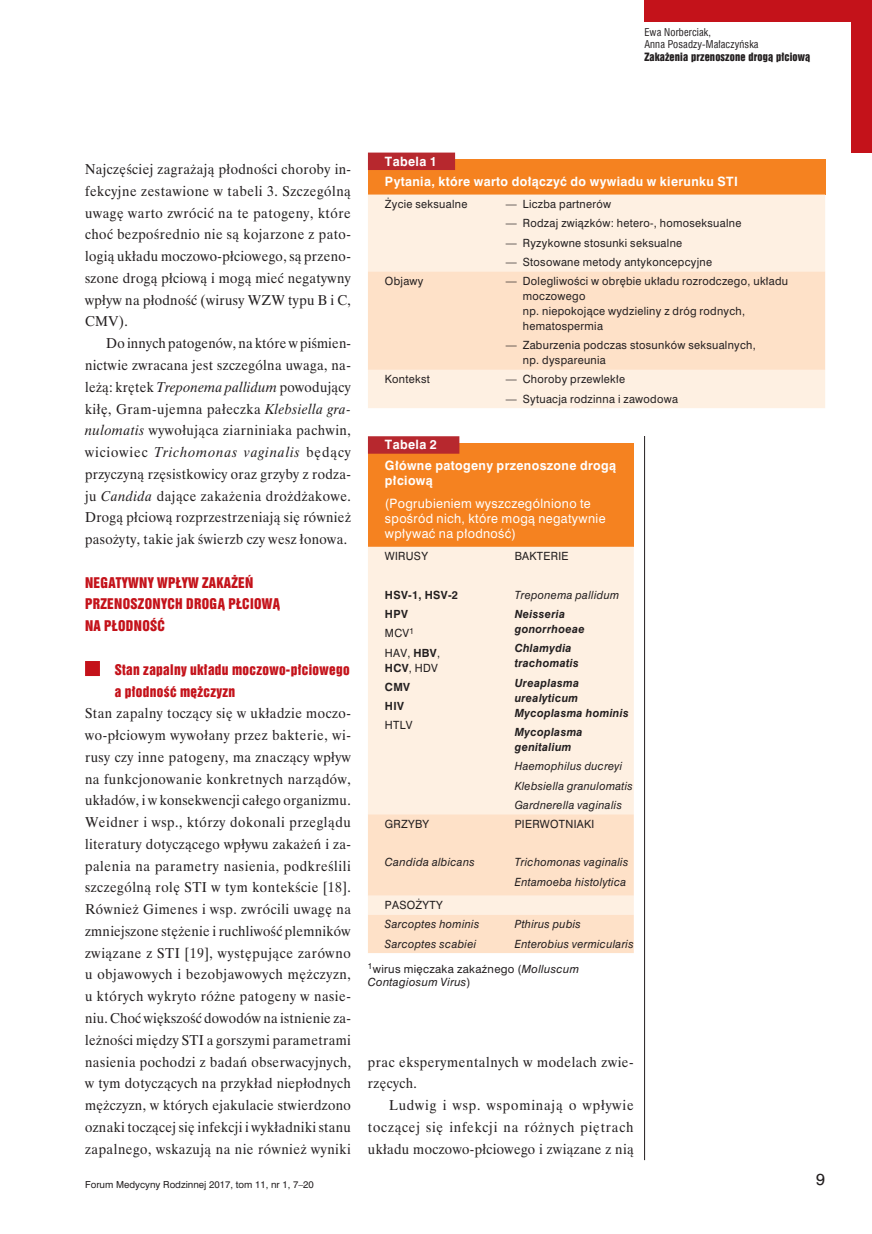
<style>
.page{position:relative;width:872px;height:1234px;background:#fff}
.page>*{position:absolute;margin:0;border:0;box-sizing:border-box;transform-origin:0 0}
.t1{font:15px "Swis 721 PL";color:#231f20}
._070_-_Tekst_-_pierw{font:14.25px/21.8px "Time Ibis EE";letter-spacing:.04em;color:#231f20;text-align:justify;scale:.95 1}
._072_-_Tekst_-_nastę{font:14.25px/21.8px "Time Ibis EE";letter-spacing:.025em;color:#231f20;text-align:justify;scale:.95 1}
._081_-_Śródtytuł_1{font:13.5px/21.8px "Swis 921 EU";letter-spacing:.025em;color:#c4121a}
._082_-_Śródtytuł_2{font:13.5px/21.8px "Swis 921 EU";letter-spacing:.025em;color:#c4121a}
.T1_-_Tabela_-_tytuł{font:700 12px/15px "Swis 721 PL";letter-spacing:.03em;color:#fff}
.T1_-_Tabela_-_tytuł-2{font:12px/15px "Swis 721 PL";letter-spacing:.03em;color:#fff}
.T1_-_Tabela_-_tytul{font:700 12px "Swis 721 PL";letter-spacing:.03em;color:#fff}
.T3_-_Tabela_-_tekst{font:10.5px/15px "Swis 721 PL";letter-spacing:.03em;color:#231f20}
.T3_-_Tabela_-_tekst-2{font:italic 10.5px "Swis 721 PL";letter-spacing:.03em;color:#231f20}
.T3_-_Tabela_-_tekst-3{font:italic 700 10.5px/15px "Swis 721 PL";letter-spacing:.03em;color:#231f20}
.R_-_Rycina_-_podpis{font:italic 10.5px/12.9px "Swis 721 PL";letter-spacing:.03em;color:#231f20}
.t2{font:10.5px/12.8px "Swis 721 Cn EU";letter-spacing:.01em;color:#231f20}
.t3{font:10.5px "Swis 921 EU";letter-spacing:.01em;color:#231f20}
.T3_-_Tabela_-_tekst-4{font:700 10.5px "Swis 721 PL";letter-spacing:.03em;color:#231f20}
.t4{font:9px "Swis 721 PL";color:#231f20}
.s1{font-style:italic}
.s2{font-weight:700}
.s3{font-style:normal}
</style>
<div class="page">
<hr style="left:644px;top:153px;width:1px;height:1006px;background:#231f20">
<div style="left:644px;top:0;width:228px;height:21px;background:#c4121a"></div>
<div style="left:850px;top:0;width:22px;height:153px;background:#c4121a"></div>
<div style="left:85px;top:661px;width:15px;height:15px;background:#c4121a"></div>
<div style="left:368px;top:443px;width:266px;height:103px;background:#f58220"></div>
<div style="left:368px;top:546px;width:266px;height:268px;background:#fef0e2"></div>
<svg style="left:368px;top:814px;width:266px;height:138px;background:#fee3cb"></svg>
<div style="left:368px;top:436px;width:91px;height:17px;background:#b7282e"></div>
<div style="left:368px;top:124px;width:457px;height:311px;background:#fff"></div>
<div style="left:368px;top:159px;width:457px;height:35px;background:#f58220"></div>
<div style="left:368px;top:194px;width:457px;height:214px;background:#fef0e2"></div>
<div style="left:368px;top:271px;width:457px;height:99px;background:#fee1c8"></div>
<div style="left:368px;top:152px;width:87px;height:18px;background:#b7282e"></div>
<p class="t2" style="left:644px;top:25px;width:116px">Ewa Norberciak,<br>Anna Posadzy-Małaczyńska</p>
<p class="t3" style="left:644px;top:50px;width:167px">Zakażenia przenoszone drogą płciową</p>
<p class="_070_-_Tekst_-_pierw" style="left:85px;top:158px;width:281px">Najczęściej zagrażają płodności choroby in&shy;fekcyjne zestawione w tabeli 3. Szczególną uwagę warto zwrócić na te patogeny, które choć bezpośrednio nie są kojarzone z pato&shy;logią układu moczowo-płciowego, są przeno&shy;szone drogą płciową i mogą mieć negatywny wpływ na płodność (wirusy WZW typu B i C, CMV).</p>
<p class="_072_-_Tekst_-_nastę" style="left:85px;top:332px;width:281px;text-indent:21px">Do innych patogenów, na które w piśmien&shy;nictwie zwracana jest szczególna uwaga, na&shy;leżą: krętek <span class="s1">Treponema pallidum</span> powodujący kiłę, Gram-ujemna pałeczka <span class="s1">Klebsiella gra&shy;nulomatis</span> wywołująca ziarniniaka pachwin, wiciowiec <span class="s1">Trichomonas vaginalis</span> będący przyczyną rzęsistkowicy oraz grzyby z rodza&shy;ju <span class="s1">Candida</span> dające zakażenia drożdżakowe.<br>Drogą płciową rozprzestrzeniają się również pasożyty, takie jak świerzb czy wesz łonowa.</p>
<p class="_081_-_Śródtytuł_1" style="left:85px;top:572px;width:196px">NEGATYWNY WPŁYW ZAKAŻEŃ<br>PRZENOSZONYCH DROGĄ PŁCIOWĄ<br>NA PŁODNOŚĆ</p>
<p class="_082_-_Śródtytuł_2" style="left:115px;top:659px;width:236px">Stan zapalny układu moczowo-płciowego a płodność mężczyzn</p>
<p class="_070_-_Tekst_-_pierw" style="left:85px;top:702px;width:281px">Stan zapalny toczący się w układzie moczo&shy;wo-płciowym wywołany przez bakterie, wi&shy;rusy czy inne patogeny, ma znaczący wpływ na funkcjonowanie konkretnych narządów, układów, i w konsekwencji całego organizmu.<br>Weidner i wsp., którzy dokonali przeglądu literatury dotyczącego wpływu zakażeń i za&shy;palenia na parametry nasienia, podkreślili szczególną rolę STI w tym kontekście [18].<br>Również Gimenes i wsp. zwrócili uwagę na zmniejszone stężenie i ruchliwość plemników związane z STI [19], występujące zarówno u objawowych i bezobjawowych mężczyzn, u których wykryto różne patogeny w nasie&shy;niu. Choć większość dowodów na istnienie za&shy;leżności między STI a gorszymi parametrami nasienia pochodzi z badań obserwacyjnych, w tym dotyczących na przykład niepłodnych mężczyzn, w których ejakulacie stwierdzono oznaki toczącej się infekcji i wykładniki stanu zapalnego, wskazują na nie również wyniki</p>
<p class="T1_-_Tabela_-_tytul" style="left:385px;top:153px;width:54px">Tabela 1</p>
<p class="T1_-_Tabela_-_tytuł" style="left:385px;top:174px;width:354px">Pytania, które warto dołączyć do wywiadu w kierunku STI</p>
<p class="T3_-_Tabela_-_tekst" style="left:385px;top:196px;width:84px">Życie seksualne</p>
<p class="T3_-_Tabela_-_tekst" style="left:506px;top:196px;width:107px">— Liczba partnerów</p>
<p class="T3_-_Tabela_-_tekst" style="left:506px;top:216px;width:237px">— Rodzaj związków: hetero-, homoseksualne</p>
<p class="T3_-_Tabela_-_tekst" style="left:506px;top:235px;width:178px">— Ryzykowne stosunki seksualne</p>
<p class="T3_-_Tabela_-_tekst" style="left:506px;top:254px;width:208px">— Stosowane metody antykoncepcyjne</p>
<p class="T3_-_Tabela_-_tekst" style="left:385px;top:273px;width:40px">Objawy</p>
<p class="T3_-_Tabela_-_tekst" style="left:523px;top:273px;width:267px;text-indent:-17px">— Dolegliwości w obrębie układu rozrodczego, układu moczowego<br>np. niepokojące wydzieliny z dróg rodnych, hematospermia</p>
<p class="T3_-_Tabela_-_tekst" style="left:523px;top:337px;width:234px;text-indent:-17px">— Zaburzenia podczas stosunków seksualnych, np. dyspareunia</p>
<p class="T3_-_Tabela_-_tekst" style="left:385px;top:371px;width:47px">Kontekst</p>
<p class="T3_-_Tabela_-_tekst" style="left:506px;top:371px;width:121px">— Choroby przewlekłe</p>
<p class="T3_-_Tabela_-_tekst" style="left:506px;top:391px;width:174px">— Sytuacja rodzinna i zawodowa</p>
<p class="T1_-_Tabela_-_tytul" style="left:385px;top:437px;width:54px">Tabela 2</p>
<p class="T1_-_Tabela_-_tytuł" style="left:385px;top:457px;width:233px">Główne patogeny przenoszone drogą płciową</p>
<p class="T1_-_Tabela_-_tytuł-2" style="left:385px;top:496px;width:222px">(Pogrubieniem wyszczególniono te spośród nich, które mogą negatywnie wpływać na płodność)</p>
<p class="T3_-_Tabela_-_tekst" style="left:385px;top:548px;width:45px">WIRUSY</p>
<p class="T3_-_Tabela_-_tekst-4" style="left:385px;top:588px;width:75px">HSV-1, HSV-2</p>
<p class="T3_-_Tabela_-_tekst-4" style="left:385px;top:607px;width:24px">HPV</p>
<p class="T3_-_Tabela_-_tekst" style="left:385px;top:625px;width:31px">MCV<sup>1</sup></p>
<p class="T3_-_Tabela_-_tekst" style="left:385px;top:645px;width:57px">HAV, <span class="s2">HBV</span>,<br><span class="s2">HCV</span>, HDV</p>
<p class="T3_-_Tabela_-_tekst-4" style="left:385px;top:680px;width:27px">CMV</p>
<p class="T3_-_Tabela_-_tekst-4" style="left:385px;top:699px;width:20px">HIV</p>
<p class="T3_-_Tabela_-_tekst" style="left:385px;top:717px;width:29px">HTLV</p>
<p class="T3_-_Tabela_-_tekst" style="left:514px;top:548px;width:55px">BAKTERIE</p>
<p class="T3_-_Tabela_-_tekst-2" style="left:514px;top:587px;width:106px">Treponema pallidum</p>
<p class="T3_-_Tabela_-_tekst-3" style="left:514px;top:606px;width:72px">Neisseria gonorrhoeae</p>
<p class="T3_-_Tabela_-_tekst-3" style="left:514px;top:640px;width:66px">Chlamydia trachomatis</p>
<p class="T3_-_Tabela_-_tekst-3" style="left:514px;top:675px;width:115px">Ureaplasma urealyticum<br>Mycoplasma hominis</p>
<p class="T3_-_Tabela_-_tekst-3" style="left:514px;top:724px;width:69px">Mycoplasma genitalium</p>
<p class="T3_-_Tabela_-_tekst-2" style="left:514px;top:759px;width:109px">Haemophilus ducreyi</p>
<p class="T3_-_Tabela_-_tekst-2" style="left:514px;top:778px;width:120px">Klebsiella granulomatis</p>
<p class="T3_-_Tabela_-_tekst-2" style="left:514px;top:797px;width:109px">Gardnerella vaginalis</p>
<p class="T3_-_Tabela_-_tekst" style="left:385px;top:816px;width:46px">GRZYBY</p>
<p class="T3_-_Tabela_-_tekst-2" style="left:385px;top:855px;width:91px">Candida albicans</p>
<p class="T3_-_Tabela_-_tekst" style="left:514px;top:816px;width:81px">PIERWOTNIAKI</p>
<p class="T3_-_Tabela_-_tekst-2" style="left:514px;top:855px;width:115px">Trichomonas vaginalis</p>
<p class="T3_-_Tabela_-_tekst-2" style="left:514px;top:874px;width:113px">Entamoeba histolytica</p>
<p class="T3_-_Tabela_-_tekst" style="left:385px;top:897px;width:59px">PASOŻYTY</p>
<p class="T3_-_Tabela_-_tekst-2" style="left:385px;top:917px;width:96px">Sarcoptes hominis</p>
<p class="T3_-_Tabela_-_tekst-2" style="left:385px;top:936px;width:93px">Sarcoptes scabiei</p>
<p class="T3_-_Tabela_-_tekst-2" style="left:514px;top:917px;width:68px">Pthirus pubis</p>
<p class="T3_-_Tabela_-_tekst-2" style="left:514px;top:936px;width:121px">Enterobius vermicularis</p>
<p class="R_-_Rycina_-_podpis" style="left:368px;top:961px;width:213px"><sup>1</sup><span class="s3">wirus mięczaka zakaźnego (</span>Molluscum<br>Contagiosum Virus<span class="s3">)</span></p>
<p class="_070_-_Tekst_-_pierw" style="left:368px;top:1050px;width:281px">prac eksperymentalnych w modelach zwie&shy;rzęcych.</p>
<p class="_072_-_Tekst_-_nastę" style="left:368px;top:1093px;width:281px;text-indent:21px">Ludwig i wsp. wspominają o wpływie toczącej się infekcji na różnych piętrach układu moczowo-płciowego i związane z nią</p>
<p class="t4" style="left:85px;top:1178px;width:230px">Forum Medycyny Rodzinnej 2017, tom 11, nr 1, 7–20</p>
<p class="t1" style="left:816px;top:1169px;width:10px">9</p>
</div>
